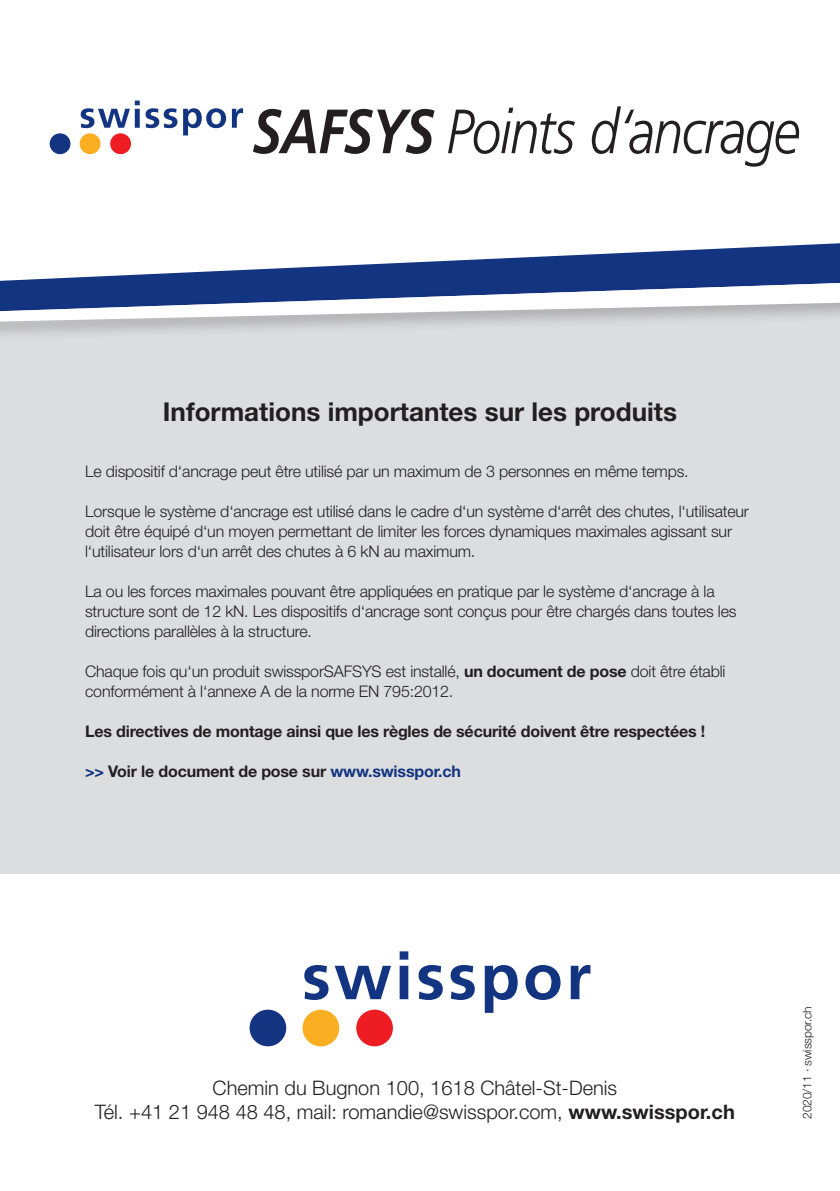
<style>
.page{position:relative;width:840px;height:1191px;background:#fff}
.page>*{position:absolute;margin:0;border:0;box-sizing:border-box;transform-origin:0 0}
.t1{font:italic 300 62.4px "Frutiger LT Std";letter-spacing:-.025em;color:#231f20;scale:.85 1}
.t2{font:700 26px "Helvetica Neue LT Std";color:#231f20}
.t3{font:300 20px/24px "Helvetica Neue LT Std";color:#231f20;text-align:center}
.t4{font:300 16px/20px "Helvetica Neue LT Std";letter-spacing:-.01em;color:#231f20}
.t5{font:700 16px "Helvetica Neue LT Std";letter-spacing:-.01em;color:#231f20}
.t6{font:300 12px "Helvetica Neue LT Std";letter-spacing:-.01em;color:#231f20}
.s1{font-weight:700}
.s2{color:#133481}
</style>
<div class="page">
<div style="left:0;top:221px;width:839px;height:652px;background:#dcdddf"></div>
<div style="left:0;top:0;width:839px;height:297px;background:#fff"></div>
<svg style="left:64px;top:243px;width:775px;height:35px"></svg>
<div style="left:0;top:278px;width:839px;height:64px;background:#231f20;opacity:.25"></div>
<svg style="left:0;top:282px;width:839px;height:40px;background:#97a3c0"></svg>
<svg style="left:304px;top:965px;width:24px;height:35px"></svg>
<svg style="left:334px;top:965px;width:57px;height:34px"></svg>
<svg style="left:399px;top:951px;width:9px;height:48px"></svg>
<svg style="left:418px;top:965px;width:24px;height:35px"></svg>
<svg style="left:450px;top:965px;width:24px;height:35px"></svg>
<svg style="left:484px;top:965px;width:33px;height:47px"></svg>
<svg style="left:525px;top:965px;width:35px;height:35px"></svg>
<svg style="left:570px;top:965px;width:20px;height:34px"></svg>
<div style="left:249px;top:1009px;width:37px;height:37px;background:#133481;border-radius:50%"></div>
<div style="left:302px;top:1009px;width:37px;height:37px;background:#faae21;border-radius:50%"></div>
<div style="left:356px;top:1009px;width:37px;height:37px;background:#ee1d23;border-radius:50%"></div>
<svg style="left:81px;top:101px;width:96px;height:27px"></svg>
<svg style="left:183px;top:108px;width:43px;height:27px"></svg>
<svg style="left:232px;top:108px;width:11px;height:20px"></svg>
<div style="left:50px;top:133px;width:20px;height:21px;background:#133481;border-radius:50%"></div>
<div style="left:80px;top:133px;width:20px;height:21px;background:#faae21;border-radius:50%"></div>
<div style="left:110px;top:133px;width:21px;height:21px;background:#ee1d23;border-radius:50%"></div>
<h1 class="t1" style="left:252px;top:96px;width:645px"><span class="s1">SAFSYS</span> Points d‘ancrage</h1>
<p class="t2" style="left:163px;top:396px;width:515px">Informations importantes sur les produits</p>
<p class="t4" style="left:85px;top:461px;width:604px">Le dispositif d‘ancrage peut être utilisé par un maximum de 3 personnes en même temps.</p>
<p class="t4" style="left:85px;top:501px;width:665px">Lorsque le système d‘ancrage est utilisé dans le cadre d‘un système d‘arrêt des chutes, l‘utilisateur doit être équipé d‘un moyen permettant de limiter les forces dynamiques maximales agissant sur l‘utilisateur lors d‘un arrêt des chutes à 6 kN au maximum.</p>
<p class="t4" style="left:85px;top:581px;width:652px">La ou les forces maximales pouvant être appliquées en pratique par le système d‘ancrage à la structure sont de 12 kN. Les dispositifs d‘ancrage sont conçus pour être chargés dans toutes les directions parallèles à la structure.</p>
<p class="t4" style="left:85px;top:661px;width:641px">Chaque fois qu‘un produit swissporSAFSYS est installé, <span class="s1">un document de pose</span> doit être établi conformément à l‘annexe A de la norme EN 795:2012.</p>
<p class="t5" style="left:85px;top:721px;width:621px">Les directives de montage ainsi que les règles de sécurité doivent être respectées !</p>
<p class="t5" style="left:85px;top:761px;width:377px"><span class="s2">&gt;&gt;</span> Voir le document de pose sur <span class="s2">www.swisspor.ch</span></p>
<p class="t3" style="left:95px;top:1075px;width:641px">Chemin du Bugnon 100, 1618 Châtel-St-Denis<br>Tél. +41 21 948 48 48, mail: romandie@swisspor.com, <span class="s1">www.swisspor.ch</span></p>
<p class="t6" style="left:799px;top:1118px;width:114px;rotate:-90deg">2020/11 · swisspor.ch</p>
</div>
